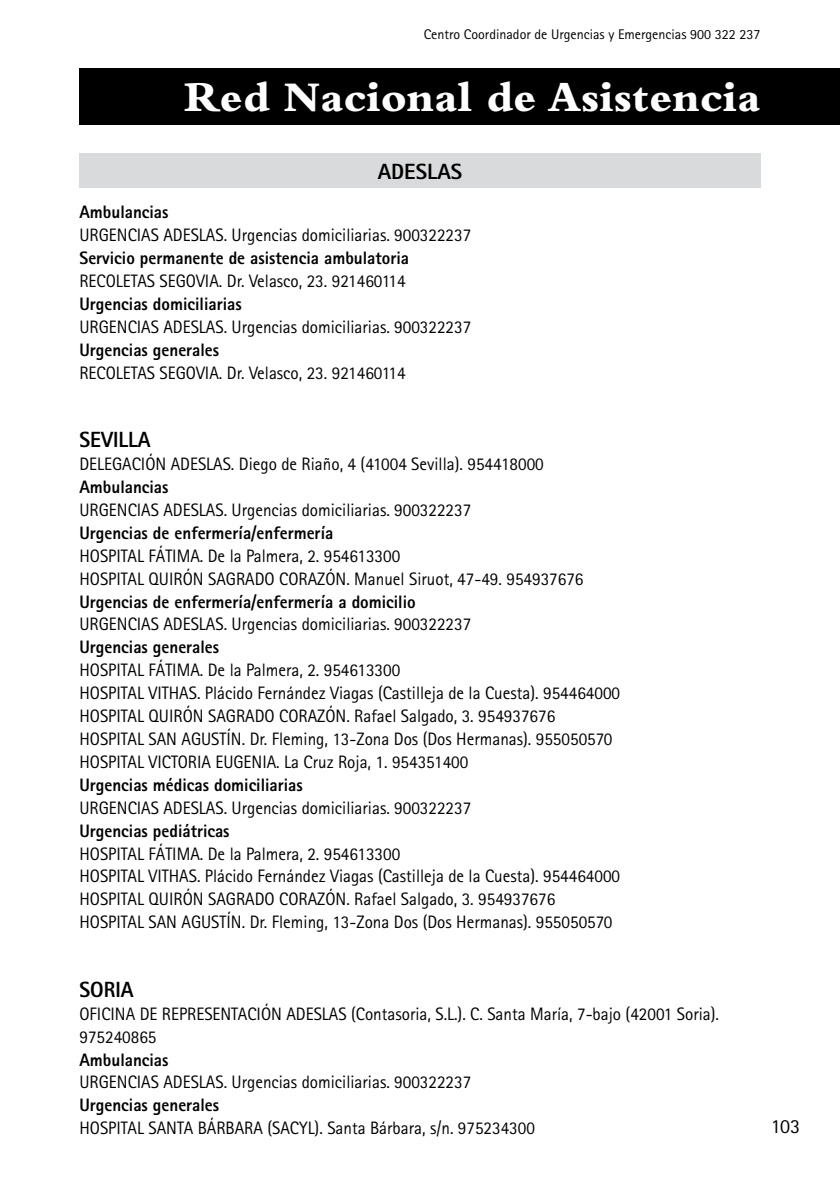
<style>
.page{position:relative;width:840px;height:1191px;background:#fff}
.page>*{position:absolute;margin:0;border:0;box-sizing:border-box;transform-origin:0 0}
.t1{font:800 44px "Bembo Std";color:#fff}
.t2{font:800 22px "Rotis Sans Serif";color:#000;scale:.95 1}
.t3{font:800 22px "Rotis Sans Serif";color:#000}
.t4{font:20px "Rotis Sans Serif";color:#000}
.t5{font:18px/22.8px "Rotis Sans Serif";color:#000;scale:.95 1}
.t6{font:800 18px "Rotis Sans Serif";color:#000;scale:.95 1}
.t7{font:14px "Rotis Sans Serif";color:#000}
</style>
<div class="page">
<div style="left:79px;top:68px;width:760px;height:57px;background:#000"></div>
<div style="left:79px;top:153px;width:681px;height:34px;background:#d9dadb"></div>
<p class="t7" style="left:423px;top:26px;width:338px">Centro Coordinador de Urgencias y Emergencias 900 322 237</p>
<h1 class="t1" style="left:184px;top:73px;width:577px">Red Nacional de Asistencia</h1>
<p class="t3" style="left:377px;top:157px;width:86px">ADESLAS</p>
<p class="t6" style="left:79px;top:201px;width:95px">Ambulancias</p>
<p class="t5" style="left:79px;top:223px;width:414px">URGENCIAS ADESLAS. Urgencias domiciliarias. 900322237</p>
<p class="t6" style="left:79px;top:246px;width:348px">Servicio permanente de asistencia ambulatoria</p>
<p class="t5" style="left:79px;top:269px;width:344px">RECOLETAS SEGOVIA. Dr. Velasco, 23. 921460114</p>
<p class="t6" style="left:79px;top:292px;width:172px">Urgencias domiciliarias</p>
<p class="t5" style="left:79px;top:315px;width:414px">URGENCIAS ADESLAS. Urgencias domiciliarias. 900322237</p>
<p class="t6" style="left:79px;top:338px;width:148px">Urgencias generales</p>
<p class="t5" style="left:79px;top:361px;width:344px">RECOLETAS SEGOVIA. Dr. Velasco, 23. 921460114</p>
<p class="t2" style="left:79px;top:426px;width:76px">SEVILLA</p>
<p class="t5" style="left:79px;top:452px;width:490px">DELEGACIÓN ADESLAS. Diego de Riaño, 4 (41004 Sevilla). 954418000</p>
<p class="t6" style="left:79px;top:475px;width:95px">Ambulancias</p>
<p class="t5" style="left:79px;top:498px;width:414px">URGENCIAS ADESLAS. Urgencias domiciliarias. 900322237</p>
<p class="t6" style="left:79px;top:521px;width:268px">Urgencias de enfermería/enfermería</p>
<p class="t5" style="left:79px;top:544px;width:531px">HOSPITAL FÁTIMA. De la Palmera, 2. 954613300<br>HOSPITAL QUIRÓN SAGRADO CORAZÓN. Manuel Siruot, 47-49. 954937676</p>
<p class="t6" style="left:79px;top:590px;width:355px">Urgencias de enfermería/enfermería a domicilio</p>
<p class="t5" style="left:79px;top:613px;width:414px">URGENCIAS ADESLAS. Urgencias domiciliarias. 900322237</p>
<p class="t6" style="left:79px;top:636px;width:148px">Urgencias generales</p>
<p class="t5" style="left:79px;top:658px;width:570px">HOSPITAL FÁTIMA. De la Palmera, 2. 954613300<br>HOSPITAL VITHAS. Plácido Fernández Viagas (Castilleja de la Cuesta). 954464000<br>HOSPITAL QUIRÓN SAGRADO CORAZÓN. Rafael Salgado, 3. 954937676<br>HOSPITAL SAN AGUSTÍN. Dr. Fleming, 13-Zona Dos (Dos Hermanas). 955050570<br>HOSPITAL VICTORIA EUGENIA. La Cruz Roja, 1. 954351400</p>
<p class="t6" style="left:79px;top:773px;width:236px">Urgencias médicas domiciliarias</p>
<p class="t5" style="left:79px;top:796px;width:414px">URGENCIAS ADESLAS. Urgencias domiciliarias. 900322237</p>
<p class="t6" style="left:79px;top:819px;width:159px">Urgencias pediátricas</p>
<p class="t5" style="left:79px;top:842px;width:570px">HOSPITAL FÁTIMA. De la Palmera, 2. 954613300<br>HOSPITAL VITHAS. Plácido Fernández Viagas (Castilleja de la Cuesta). 954464000<br>HOSPITAL QUIRÓN SAGRADO CORAZÓN. Rafael Salgado, 3. 954937676<br>HOSPITAL SAN AGUSTÍN. Dr. Fleming, 13-Zona Dos (Dos Hermanas). 955050570</p>
<p class="t2" style="left:79px;top:975px;width:59px">SORIA</p>
<p class="t5" style="left:79px;top:1002px;width:674px">OFICINA DE REPRESENTACIÓN ADESLAS (Contasoria, S.L.). C. Santa María, 7-bajo (42001 Soria).<br>975240865</p>
<p class="t6" style="left:79px;top:1048px;width:95px">Ambulancias</p>
<p class="t5" style="left:79px;top:1070px;width:414px">URGENCIAS ADESLAS. Urgencias domiciliarias. 900322237</p>
<p class="t6" style="left:79px;top:1093px;width:148px">Urgencias generales</p>
<p class="t5" style="left:79px;top:1116px;width:480px">HOSPITAL SANTA BÁRBARA (SACYL). Santa Bárbara, s/n. 975234300</p>
<p class="t4" style="left:770px;top:1114px;width:31px">103</p>
</div>
